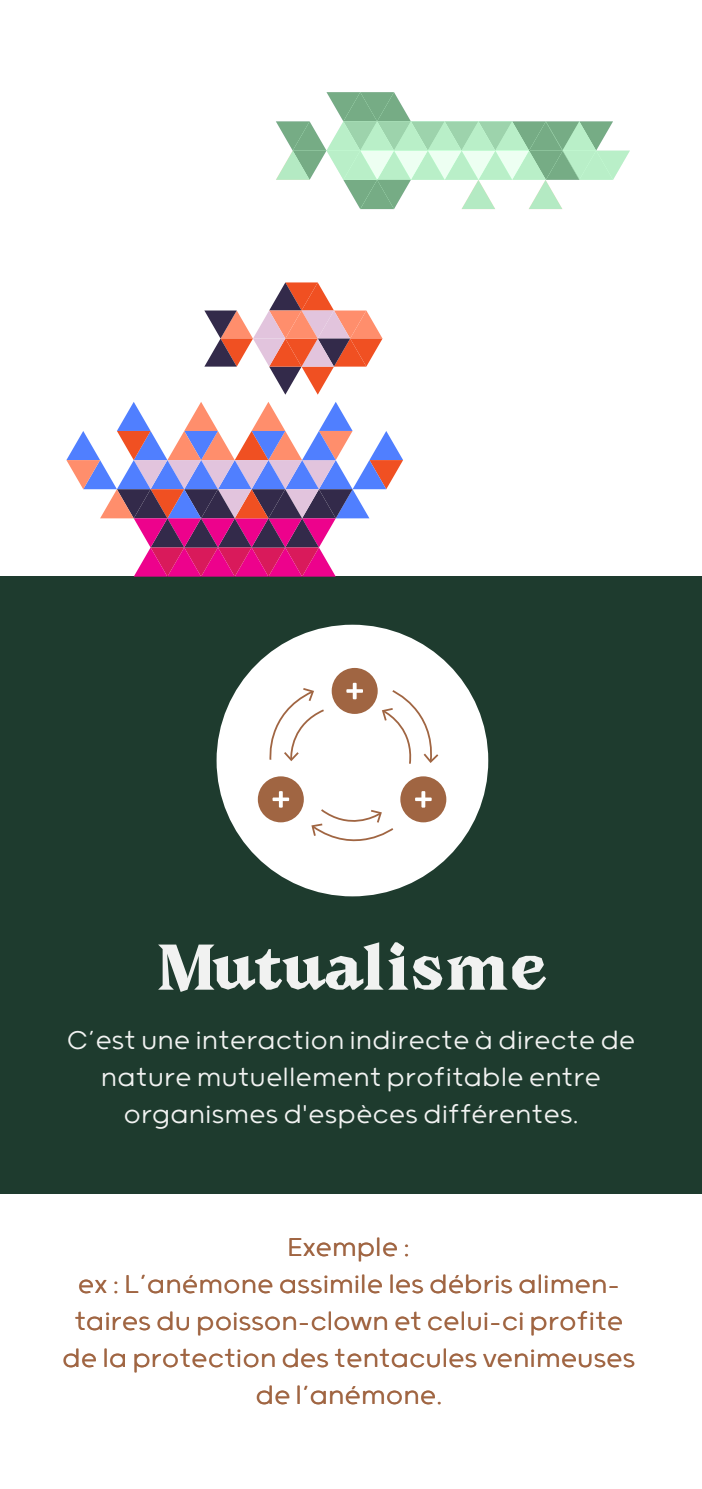
<style>
.page{position:relative;width:702px;height:1489px;background:#fff}
.page>*{position:absolute;margin:0;border:0;box-sizing:border-box;transform-origin:0 0}
.t1{font:300 62.5px "Grold Rounded";color:#fff}
.t2{font:900 56.25px "Avara";color:#f1f2f1}
.t3{font:300 30.75px/37px "Grold Rounded";color:#a06542;text-align:center}
.t4{font:300 30.75px/37px "Grold Rounded";color:#f1f2f1;text-align:center}
</style>
<div class="page">
<div style="left:0;top:576px;width:702px;height:618px;background:#1e3b2e"></div>
<div style="left:216px;top:624px;width:272px;height:272px;background:#fff;border-radius:50%"></div>
<div style="left:332px;top:668px;width:45px;height:46px;background:#a06542;border-radius:50%"></div>
<div style="left:258px;top:776px;width:46px;height:46px;background:#a06542;border-radius:50%"></div>
<div style="left:400px;top:776px;width:46px;height:46px;background:#a06542;border-radius:50%"></div>
<svg style="left:269px;top:688px;width:55px;height:73px"></svg>
<svg style="left:311px;top:809px;width:83px;height:33px"></svg>
<svg style="left:382px;top:690px;width:56px;height:74px"></svg>
<svg style="left:276px;top:92px;width:354px;height:117px"></svg>
<svg style="left:204px;top:282px;width:178px;height:112px"></svg>
<svg style="left:66px;top:402px;width:337px;height:174px"></svg>
<h1 class="t1" style="left:342px;top:649px;width:27px">+</h1>
<h1 class="t1" style="left:268px;top:757px;width:27px">+</h1>
<h1 class="t1" style="left:411px;top:757px;width:27px">+</h1>
<h2 class="t2" style="left:156px;top:926px;width:392px">Mutualisme</h2>
<p class="t4" style="left:66px;top:1020px;width:570px">C’est une interaction indirecte à directe de nature mutuellement profitable entre organismes d'espèces différentes.</p>
<p class="t3" style="left:62px;top:1227px;width:574px">Exemple :<br>ex : L’anémone assimile les débris alimen&shy;taires du poisson-clown et celui-ci profite de la protection des tentacules venimeuses de l’anémone.</p>
</div>
